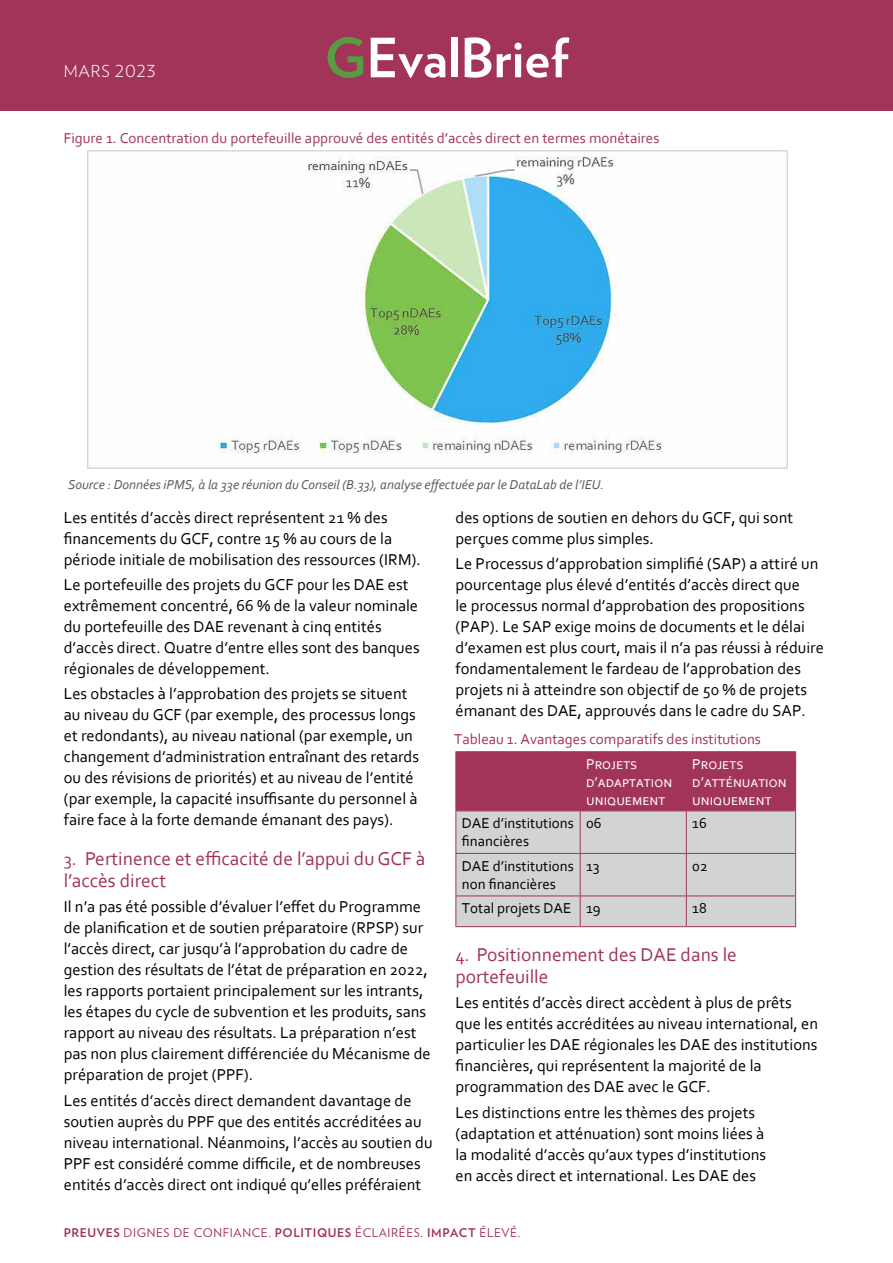
<style>
.page{position:relative;width:893px;height:1263px;background:#fff}
.page>*{position:absolute;margin:0;border:0;box-sizing:border-box;transform-origin:0 0}
.t1{font:700 54px "Verlag";color:#fff}
.t2{font:19.5px/22.5px "Corbel";color:#a13458}
.t3{font:16.5px/21px "Corbel";color:#000}
.t4{font:300 16.5px "Verlag";letter-spacing:.05em;color:#fff}
.t5{font:15px "Corbel";color:#a13458}
.t6{font:15px/18px "Corbel";color:#000}
.t7{font:15px/18px "Corbel";letter-spacing:.115em;color:#fff}
.t8{font:15px/18px "Corbel";letter-spacing:.06em;color:#fff}
.t9{font:italic 13.5px "Corbel";color:#58595b}
.t10{font:12px "Verlag";letter-spacing:.05em;color:#a13458}
.s1{color:#579c42}
.s2{font-size:18px}
.s3{font-weight:700}
</style>
<div class="page">
<div style="left:0;top:0;width:893px;height:111px;background:#a13458"></div>
<svg style="left:456px;top:752px;width:339px;height:174px;background:#c09ba9"></svg>
<hr style="left:455px;top:751px;width:125px;height:1px;background:#a13458">
<hr style="left:455px;top:752px;width:1px;height:58px;background:#a13458">
<hr style="left:580px;top:751px;width:106px;height:1px;background:#a13458">
<hr style="left:580px;top:752px;width:1px;height:58px;background:#a13458">
<hr style="left:686px;top:751px;width:110px;height:1px;background:#a13458">
<hr style="left:686px;top:752px;width:1px;height:58px;background:#a13458">
<hr style="left:795px;top:752px;width:1px;height:58px;background:#a13458">
<hr style="left:455px;top:810px;width:125px;height:1px;background:#a13458">
<hr style="left:455px;top:811px;width:1px;height:42px;background:#a13458">
<hr style="left:580px;top:810px;width:106px;height:1px;background:#a13458">
<hr style="left:580px;top:811px;width:1px;height:42px;background:#a13458">
<hr style="left:686px;top:810px;width:110px;height:1px;background:#a13458">
<hr style="left:686px;top:811px;width:1px;height:42px;background:#a13458">
<hr style="left:795px;top:811px;width:1px;height:42px;background:#a13458">
<hr style="left:455px;top:853px;width:125px;height:1px;background:#a13458">
<hr style="left:455px;top:854px;width:1px;height:41px;background:#a13458">
<hr style="left:580px;top:853px;width:106px;height:1px;background:#a13458">
<hr style="left:580px;top:854px;width:1px;height:41px;background:#a13458">
<hr style="left:686px;top:853px;width:110px;height:1px;background:#a13458">
<hr style="left:686px;top:854px;width:1px;height:41px;background:#a13458">
<hr style="left:795px;top:854px;width:1px;height:41px;background:#a13458">
<hr style="left:455px;top:895px;width:125px;height:1px;background:#a13458">
<hr style="left:455px;top:896px;width:1px;height:30px;background:#a13458">
<hr style="left:580px;top:895px;width:106px;height:1px;background:#a13458">
<hr style="left:580px;top:896px;width:1px;height:30px;background:#a13458">
<hr style="left:686px;top:895px;width:110px;height:1px;background:#a13458">
<hr style="left:686px;top:896px;width:1px;height:30px;background:#a13458">
<hr style="left:795px;top:896px;width:1px;height:30px;background:#a13458">
<hr style="left:455px;top:926px;width:125px;height:1px;background:#a13458">
<hr style="left:580px;top:926px;width:106px;height:1px;background:#a13458">
<hr style="left:686px;top:926px;width:110px;height:1px;background:#a13458">
<img style="left:87px;top:150px;width:701px;height:319px">
<p class="t4" style="left:64px;top:59px;width:93px">MARS 2023</p>
<h1 class="t1" style="left:324px;top:15px;width:245px"><span class="s1">G</span>EvalBrief</h1>
<p class="t5" style="left:64px;top:129px;width:597px">Figure 1. Concentration du portefeuille approuvé des entités d’accès direct en termes monétaires</p>
<p class="t9" style="left:68px;top:476px;width:538px">Source : Données iPMS, à la 33e réunion du Conseil (B.33), analyse effectuée par le DataLab de l’IEU.</p>
<p class="t3" style="left:64px;top:506px;width:359px">Les entités d’accès direct représentent 21 % des financements du GCF, contre 15 % au cours de la période initiale de mobilisation des ressources (IRM).</p>
<p class="t3" style="left:64px;top:573px;width:357px">Le portefeuille des projets du GCF pour les DAE est extrêmement concentré, 66 % de la valeur nominale du portefeuille des DAE revenant à cinq entités d’accès direct. Quatre d’entre elles sont des banques régionales de développement.</p>
<p class="t3" style="left:64px;top:683px;width:357px">Les obstacles à l’approbation des projets se situent au niveau du GCF (par exemple, des processus longs et redondants), au niveau national (par exemple, un changement d’administration entraînant des retards ou des révisions de priorités) et au niveau de l’entité (par exemple, la capacité insuffisante du personnel à faire face à la forte demande émanant des pays).</p>
<p class="t2" style="left:64px;top:846px;width:363px"><span class="s2">3.</span> Pertinence et efficacité de l’appui du GCF à l’accès direct</p>
<p class="t3" style="left:64px;top:896px;width:369px">Il n’a pas été possible d’évaluer l’effet du Programme de planification et de soutien préparatoire (RPSP) sur l’accès direct, car jusqu’à l’approbation du cadre de gestion des résultats de l’état de préparation en 2022, les rapports portaient principalement sur les intrants, les étapes du cycle de subvention et les produits, sans rapport au niveau des résultats. La préparation n’est pas non plus clairement différenciée du Mécanisme de préparation de projet (PPF).</p>
<p class="t3" style="left:64px;top:1089px;width:370px">Les entités d’accès direct demandent davantage de soutien auprès du PPF que des entités accréditées au niveau international. Néanmoins, l’accès au soutien du PPF est considéré comme difficile, et de nombreuses entités d’accès direct ont indiqué qu’elles préféraient</p>
<p class="t3" style="left:455px;top:506px;width:339px">des options de soutien en dehors du GCF, qui sont perçues comme plus simples.</p>
<p class="t3" style="left:455px;top:552px;width:370px">Le Processus d’approbation simplifié (SAP) a attiré un pourcentage plus élevé d’entités d’accès direct que<br>le processus normal d’approbation des propositions (PAP). Le SAP exige moins de documents et le délai d’examen est plus court, mais il n’a pas réussi à réduire fondamentalement le fardeau de l’approbation des projets ni à atteindre son objectif de 50 % de projets émanant des DAE, approuvés dans le cadre du SAP.</p>
<p class="t8" style="left:586px;top:754px;width:88px">Projets d’adaptation uniquement</p>
<p class="t7" style="left:692px;top:754px;width:96px">Projets d’atténuation uniquement</p>
<p class="t6" style="left:462px;top:814px;width:113px">DAE d’institutions financières</p>
<p class="t6" style="left:586px;top:814px;width:17px">06</p>
<p class="t6" style="left:692px;top:814px;width:16px">16</p>
<p class="t6" style="left:462px;top:856px;width:113px">DAE d’institutions non financières</p>
<p class="t6" style="left:586px;top:856px;width:15px">13</p>
<p class="t6" style="left:692px;top:856px;width:17px">02</p>
<p class="t6" style="left:462px;top:899px;width:140px">Total projets DAE 19</p>
<p class="t6" style="left:692px;top:899px;width:16px">18</p>
<p class="t2" style="left:455px;top:942px;width:283px"><span class="s2">4.</span> Positionnement des DAE dans le portefeuille</p>
<p class="t3" style="left:455px;top:992px;width:364px">Les entités d’accès direct accèdent à plus de prêts que les entités accréditées au niveau international, en particulier les DAE régionales les DAE des institutions financières, qui représentent la majorité de la programmation des DAE avec le GCF.</p>
<p class="t3" style="left:455px;top:1101px;width:312px">Les distinctions entre les thèmes des projets (adaptation et atténuation) sont moins liées à la modalité d’accès qu’aux types d’institutions en accès direct et international. Les DAE des</p>
<p class="t5" style="left:454px;top:729px;width:308px">Tableau 1. Avantages comparatifs des institutions</p>
<p class="t10" style="left:64px;top:1224px;width:458px"><span class="s3">PREUVES</span> DIGNES DE CONFIANCE. <span class="s3">POLITIQUES</span> ÉCLAIRÉES. <span class="s3">IMPACT</span> ÉLEVÉ.</p>
</div>
